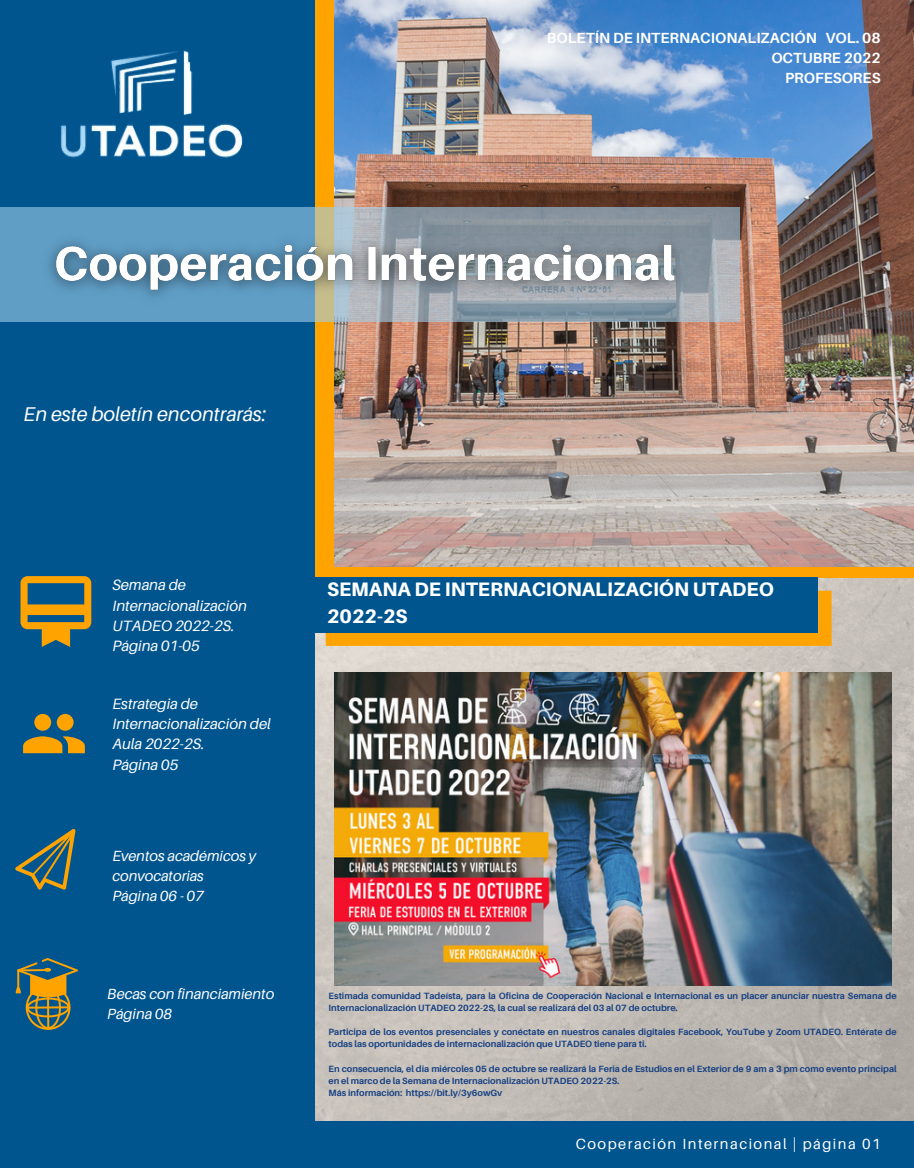
<style>
.page{position:relative;width:914px;height:1169px;background:#fff}
.page>*{position:absolute;margin:0;border:0;box-sizing:border-box;transform-origin:0 0}
.t1{font:italic 19.8px "Aileron";color:#fff}
.t2{font:800 19.5px/27px "Aileron";color:#fff}
.t3{font:italic 15px/20.2px "Aileron";color:#fff}
.t4{font:italic 14.7px/20.2px "Aileron";color:#fff}
.t5{font:700 14.7px/19.8px "Aileron";color:#fff;text-align:right}
.t6{font:14.7px "Aileron";letter-spacing:.1em;color:#fff}
.t7{font:700 9.15px/12.1px "Aileron";color:#184183}
</style>
<div class="page">
<img style="left:315px;top:578px;width:599px;height:589px">
<div style="left:311px;top:0;width:603px;height:578px;background:#ffa300"></div>
<img style="left:335px;top:0;width:579px;height:566px">
<div style="left:0;top:0;width:315px;height:1167px;background:#00558f"></div>
<svg style="left:15px;top:958px;width:63px;height:72px"></svg>
<svg style="left:0;top:207px;width:739px;height:115px;background:#7ea0b6"></svg>
<div style="left:312px;top:1121px;width:601px;height:46px;background:#00558f"></div>
<img style="left:60px;top:50px;width:183px;height:108px">
<svg style="left:326px;top:591px;width:505px;height:55px;background:#ee9e0b"></svg>
<div style="left:312px;top:577px;width:506px;height:55px;background:#00558f"></div>
<svg style="left:23px;top:714px;width:62px;height:39px"></svg>
<svg style="left:15px;top:829px;width:61px;height:61px"></svg>
<img style="left:335px;top:673px;width:556px;height:312px">
<svg style="left:21px;top:576px;width:70px;height:71px"></svg>
<img style="left:33px;top:215px;width:663px;height:99px">
<h3 class="t5" style="left:547px;top:28px;width:335px">BOLETÍN DE INTERNACIONALIZACIÓN VOL. 08<br>OCTUBRE 2022<br>PROFESORES</h3>
<h1 class="t1" style="left:24px;top:402px;width:244px">En este boletín encontrarás:</h1>
<h3 class="t3" style="left:112px;top:575px;width:136px">Semana de<br>Internacionalización<br>UTADEO 2022-2S.<br>Página 01-05</h3>
<h3 class="t3" style="left:112px;top:693px;width:160px">Estrategia de<br>Internacionalización del<br>Aula 2022-2S.<br>Página 05</h3>
<h3 class="t4" style="left:112px;top:845px;width:145px">Eventos académicos y convocatorias<br>Página 06 - 07</h3>
<h3 class="t4" style="left:107px;top:984px;width:169px;line-height:19.8px">Becas con financiamiento<br>Página 08</h3>
<h2 class="t2" style="left:327px;top:575px;width:448px">SEMANA DE INTERNACIONALIZACIÓN UTADEO<br>2022-2S</h2>
<p class="t7" style="left:328px;top:989px;width:569px">Estimada comunidad Tadeísta, para la Oficina de Cooperación Nacional e Internacional es un placer anunciar nuestra Semana de<br>Internacionalización UTADEO 2022-2S, la cual se realizará del 03 al 07 de octubre.</p>
<p class="t7" style="left:328px;top:1026px;width:569px">Participa de los eventos presenciales y conéctate en nuestros canales digitales Facebook, YouTube y Zoom UTADEO. Entérate de todas las oportunidades de internacionalización que UTADEO tiene para ti.</p>
<p class="t7" style="left:328px;top:1062px;width:569px">En consecuencia, el dia miércoles 05 de octubre se realizará la Feria de Estudios en el Exterior de 9 am a 3 pm como evento principal en el marco de la Semana de Internacionalización UTADEO 2022-2S.<br>Más información: https://bit.ly/3y6owGv</p>
<h3 class="t6" style="left:576px;top:1134px;width:306px">Cooperación Internacional | página 01</h3>
</div>
